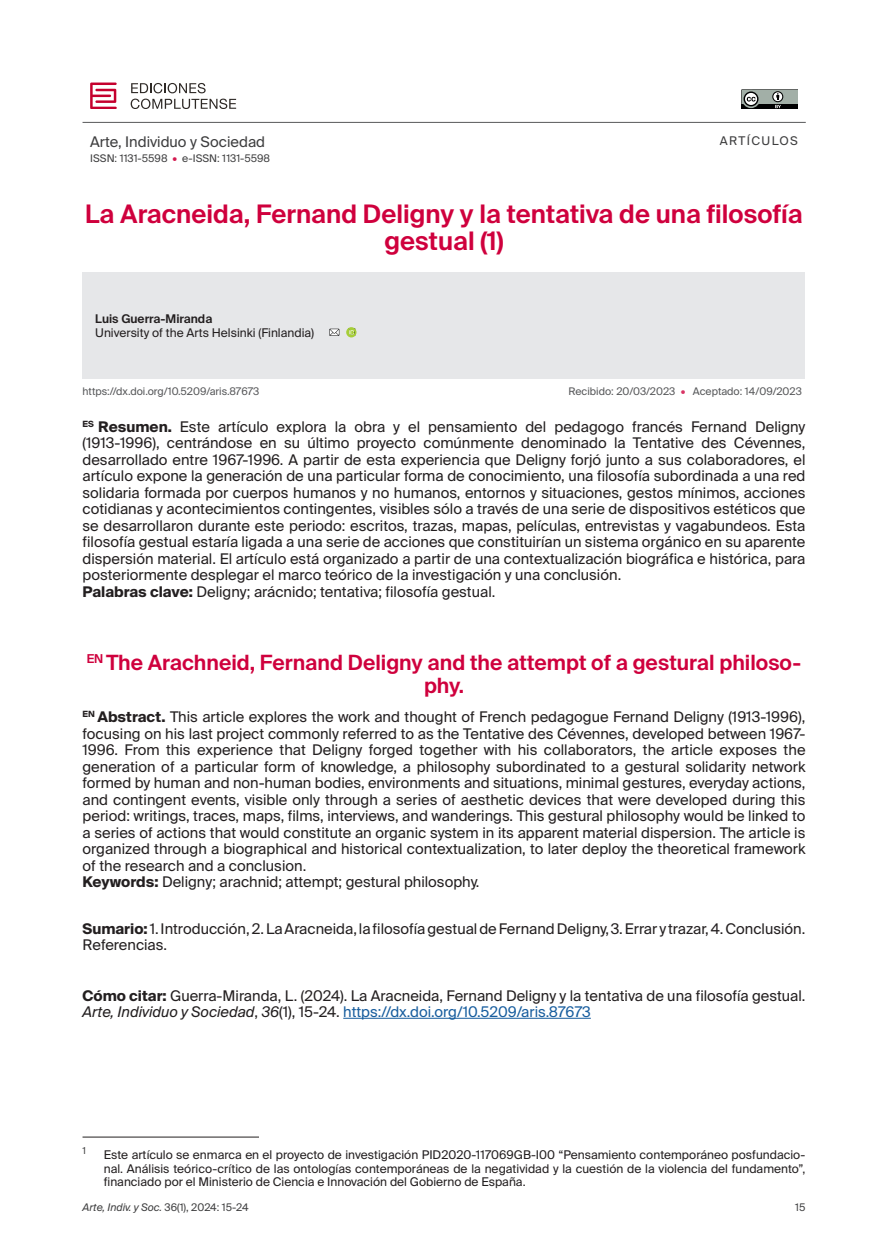
<style>
.page{position:relative;width:888px;height:1258px;background:#fff}
.page>*{position:absolute;margin:0;border:0;box-sizing:border-box;transform-origin:0 0}
.Título_original_ES{font:600 25.5px/27px "Suisse Intl";color:#cf003d;text-align:center}
.Título_traducido_EN{font:600 21px/22.5px "Suisse Intl";color:#cf003d;text-align:center}
.Resumen_abstract_ES{font:14.7px/16.5px "Suisse Intl";color:#231f20;text-align:justify}
.Resumen_abstract_EN{font:14.7px/16.5px "Suisse Intl";color:#231f20;text-align:justify}
.Sumario_CómoCitar{font:14.7px/16.5px "Suisse Intl";color:#231f20}
.Palabras_clave_keywords{font:14.7px "Suisse Intl";color:#231f20}
.t1{font:14.7px "Suisse Intl";color:#3e3e3f}
.Notas_al_pie{font:12px/13.5px "Suisse Intl";color:#231f20;text-align:justify}
.Autor{font:12px "Suisse Intl";color:#231f20}
.Autor-2{font:600 12px "Suisse Intl";color:#231f20}
.t2{font:12px "Suisse Intl";letter-spacing:.12em;color:#3e3e3f}
.Doi_Recibido_Aceptado{font:10.5px "Suisse Intl";color:#57585a}
.t3{font:10.5px "Suisse Intl";color:#3e3e3f}
.t4{font:italic 10.5px "Suisse Intl";color:#3e3e3f}
.Notas_al_pie-2{font:9.6px "Suisse Intl";color:#3e3e3f}
.s1{color:#d41a50}
.s2{font-weight:700}
.s3{color:#d83364}
.s4{font-style:italic}
.s5{color:#175d9e}
.s6{font-style:normal}
</style>
<div class="page">
<svg style="left:741px;top:89px;width:57px;height:20px"></svg>
<svg style="left:90px;top:83px;width:27px;height:26px"></svg>
<svg style="left:131px;top:83px;width:75px;height:10px"></svg>
<svg style="left:131px;top:99px;width:105px;height:10px"></svg>
<hr style="left:83px;top:122px;width:723px;height:1px;background:#57585a">
<div style="left:83px;top:272px;width:722px;height:106px;background:#e6e7e9"></div>
<svg style="left:329px;top:329px;width:10px;height:7px"></svg>
<svg style="left:346px;top:327px;width:10px;height:10px"></svg>
<hr style="left:343px;top:1018px;width:248px;height:1px;background:#175d9e">
<hr style="left:83px;top:1137px;width:176px;height:1px;background:#231f20">
<p class="t1" style="left:90px;top:134px;width:176px">Arte, Individuo y Sociedad</p>
<p class="t3" style="left:90px;top:152px;width:181px">ISSN: 1131-5598 <span class="s1">•</span> e-ISSN: 1131-5598</p>
<p class="t2" style="left:720px;top:134px;width:80px">ARTÍCULOS</p>
<p class="Título_original_ES" style="left:85px;top:201px;width:719px">La Aracneida, Fernand Deligny y la tentativa de una filosofía gestual (1)</p>
<p class="Autor-2" style="left:95px;top:311px;width:119px">Luis Guerra-Miranda</p>
<p class="Autor" style="left:95px;top:326px;width:220px">University of the Arts Helsinki (Finlandia)</p>
<p class="Doi_Recibido_Aceptado" style="left:83px;top:385px;width:178px">https://dx.doi.org/10.5209/aris.87673</p>
<p class="Resumen_abstract_ES" style="left:83px;top:418px;width:724px"><sup>ES</sup> <span class="s2">Resumen.</span> Este artículo explora la obra y el pensamiento del pedagogo francés Fernand Deligny (1913-1996), centrándose en su último proyecto comúnmente denominado la Tentative des Cévennes, desarrollado entre 1967-1996. A partir de esta experiencia que Deligny forjó junto a sus colaboradores, el artículo expone la generación de una particular forma de conocimiento, una filosofía subordinada a una red solidaria formada por cuerpos humanos y no humanos, entornos y situaciones, gestos mínimos, acciones cotidianas y acontecimientos contingentes, visibles sólo a través de una serie de dispositivos estéticos que se desarrollaron durante este periodo: escritos, trazas, mapas, películas, entrevistas y vagabundeos. Esta filosofía gestual estaría ligada a una serie de acciones que constituirían un sistema orgánico en su aparente dispersión material. El artículo está organizado a partir de una contextualización biográfica e histórica, para posteriormente desplegar el marco teórico de la investigación y una conclusión.</p>
<p class="Palabras_clave_keywords" style="left:83px;top:583px;width:414px"><span class="s2">Palabras clave:</span> Deligny; arácnido; tentativa; filosofía gestual.</p>
<p class="Doi_Recibido_Aceptado" style="left:568px;top:385px;width:235px">Recibido: 20/03/2023 <span class="s3">•</span> Aceptado: 14/09/2023</p>
<p class="Título_traducido_EN" style="left:87px;top:652px;width:716px"><sup>EN</sup> The Arachneid, Fernand Deligny and the attempt of a gestural philoso&shy;phy.</p>
<p class="Resumen_abstract_EN" style="left:83px;top:709px;width:724px"><sup>EN</sup> <span class="s2">Abstract.</span> This article explores the work and thought of French pedagogue Fernand Deligny (1913-1996), focusing on his last project commonly referred to as the Tentative des Cévennes, developed between 1967- 1996. From this experience that Deligny forged together with his collaborators, the article exposes the generation of a particular form of knowledge, a philosophy subordinated to a gestural solidarity network formed by human and non-human bodies, environments and situations, minimal gestures, everyday actions, and contingent events, visible only through a series of aesthetic devices that were developed during this period: writings, traces, maps, films, interviews, and wanderings. This gestural philosophy would be linked to a series of actions that would constitute an organic system in its apparent material dispersion. The article is organized through a biographical and historical contextualization, to later deploy the theoretical framework of the research and a conclusion.</p>
<p class="Palabras_clave_keywords" style="left:83px;top:873px;width:398px"><span class="s2">Keywords:</span> Deligny; arachnid; attempt; gestural philosophy.</p>
<p class="Sumario_CómoCitar" style="left:83px;top:920px;width:724px"><span class="s2">Sumario:</span> 1. Introducción, 2. La Aracneida, la filosofía gestual de Fernand Deligny, 3. Errar y trazar, 4. Conclusión.<br>Referencias.</p>
<p class="Sumario_CómoCitar" style="left:83px;top:987px;width:724px"><span class="s2">Cómo citar:</span> Guerra-Miranda, L. (2024). La Aracneida, Fernand Deligny y la tentativa de una filosofía gestual.<br><span class="s4">Arte, Individuo y Sociedad</span>, <span class="s4">36</span>(1), 15-24. <span class="s5">https://dx.doi.org/10.5209/aris.87673</span></p>
<p class="Notas_al_pie-2" style="left:83px;top:1144px;width:5px">1</p>
<p class="Notas_al_pie" style="left:104px;top:1148px;width:703px">Este artículo se enmarca en el proyecto de investigación PID2020-117069GB-I00 “Pensamiento contemporáneo posfundacio&shy;nal. Análisis teórico-crítico de las ontologías contemporáneas de la negatividad y la cuestión de la violencia del fundamento”, financiado por el Ministerio de Ciencia e Innovación del Gobierno de España.</p>
<p class="t4" style="left:83px;top:1201px;width:168px">Arte, Indiv. y Soc. <span class="s6">36(1), 2024: 15-24</span></p>
<p class="t3" style="left:795px;top:1201px;width:12px">15</p>
</div>
